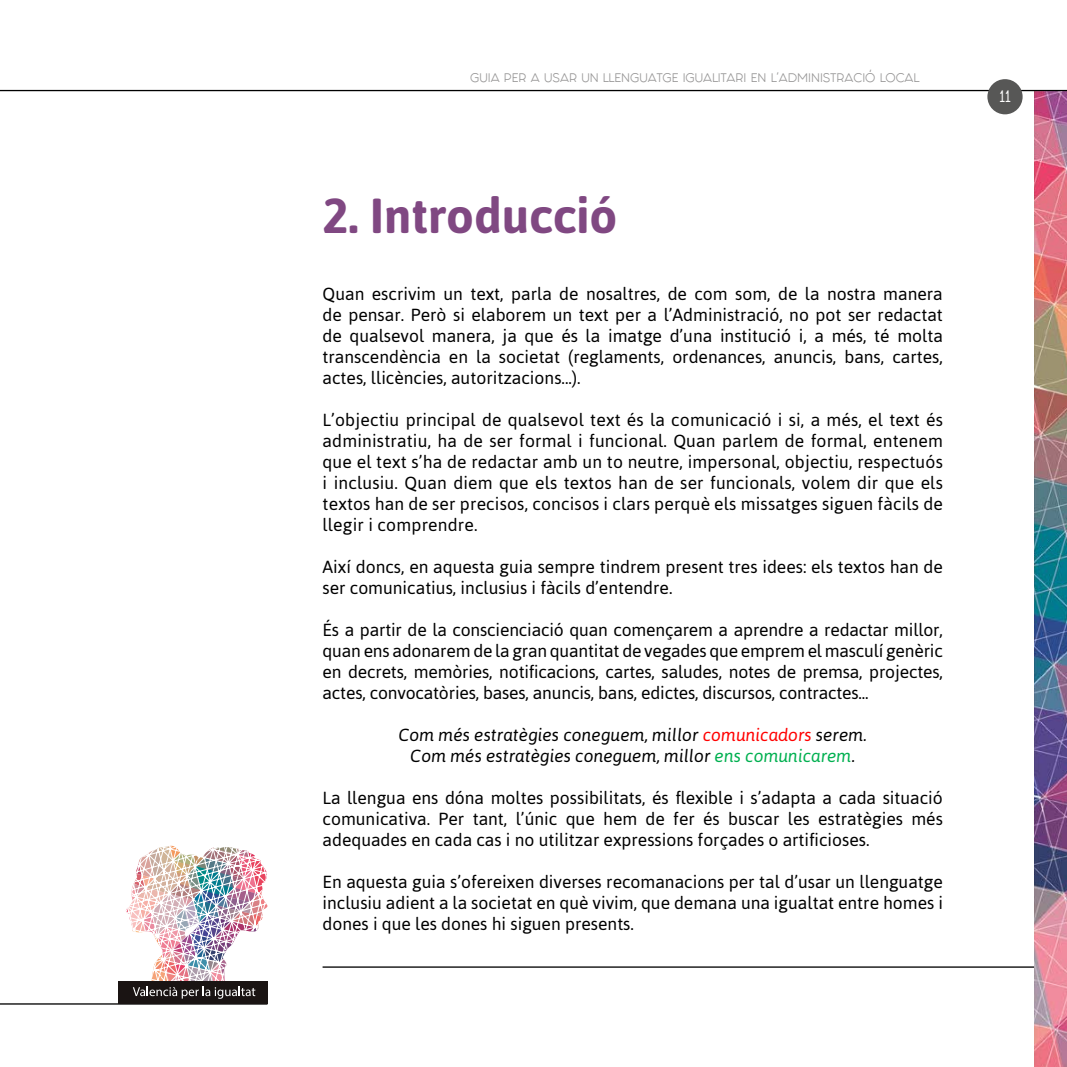
<style>
.page{position:relative;width:1067px;height:1067px;background:#fff}
.page>*{position:absolute;margin:0;border:0;box-sizing:border-box;transform-origin:0 0}
.t1{font:700 49px "Asap";color:#804882}
.t2{font:17.5px/21px "Asap";color:#000;text-align:justify}
.t3{font:italic 17.5px/21px "Asap";color:#000;text-align:center}
.t4{font:14px "Fashion Fetish";color:#fff}
.t5{font:10.5px "Fashion Fetish";color:#979696}
.s1{color:#f00}
.s2{color:#00b050}
</style>
<div class="page">
<hr style="left:322px;top:966px;width:729px;height:1px;background:#000">
<img style="left:1035px;top:91px;width:32px;height:976px">
<hr style="left:0;top:1003px;width:267px;height:1px;background:#000">
<div style="left:118px;top:981px;width:149px;height:22px;background:#1a1413"></div>
<img style="left:126px;top:845px;width:142px;height:153px">
<hr style="left:0;top:90px;width:1067px;height:1px;background:#000">
<div style="left:987px;top:79px;width:35px;height:35px;background:#575756;border-radius:50%"></div>
<p class="t5" style="left:470px;top:70px;width:450px">GUIA PER A USAR UN LLENGUATGE IGUALITARI EN L’ADMINISTRACIÓ LOCAL</p>
<h1 class="t1" style="left:322px;top:187px;width:296px">2. Introducció</h1>
<p class="t2" style="left:322px;top:283px;width:622px">Quan escrivim un text, parla de nosaltres, de com som, de la nostra manera de pensar. Però si elaborem un text per a l’Administració, no pot ser redactat de qualsevol manera, ja que és la imatge d’una institució i, a més, té molta transcendència en la societat (reglaments, ordenances, anuncis, bans, cartes, actes, llicències, autoritzacions...).</p>
<p class="t2" style="left:322px;top:409px;width:622px">L’objectiu principal de qualsevol text és la comunicació i si, a més, el text és administratiu, ha de ser formal i funcional. Quan parlem de formal, entenem que el text s’ha de redactar amb un to neutre, impersonal, objectiu, respectuós i inclusiu. Quan diem que els textos han de ser funcionals, volem dir que els textos han de ser precisos, concisos i clars perquè els missatges siguen fàcils de llegir i comprendre.</p>
<p class="t2" style="left:322px;top:556px;width:622px">Així doncs, en aquesta guia sempre tindrem present tres idees: els textos han de ser comunicatius, inclusius i fàcils d’entendre.</p>
<p class="t2" style="left:322px;top:619px;width:622px">És a partir de la conscienciació quan començarem a aprendre a redactar millor, quan ens adonarem de la gran quantitat de vegades que emprem el masculí genèric en decrets, memòries, notificacions, cartes, saludes, notes de premsa, projectes, actes, convocatòries, bases, anuncis, bans, edictes, discursos, contractes...</p>
<p class="t3" style="left:399px;top:724px;width:469px">Com més estratègies coneguem, millor <span class="s1">comunicadors</span> serem.<br>Com més estratègies coneguem, millor <span class="s2">ens comunicarem</span>.</p>
<p class="t2" style="left:322px;top:787px;width:622px">La llengua ens dóna moltes possibilitats, és flexible i s’adapta a cada situació comunicativa. Per tant, l’únic que hem de fer és buscar les estratègies més adequades en cada cas i no utilitzar expressions forçades o artificioses.</p>
<p class="t2" style="left:322px;top:871px;width:622px">En aquesta guia s’ofereixen diverses recomanacions per tal d’usar un llenguatge inclusiu adient a la societat en què vivim, que demana una igualtat entre homes i dones i que les dones hi siguen presents.</p>
<p class="t4" style="left:999px;top:85px;width:13px">11</p>
</div>
